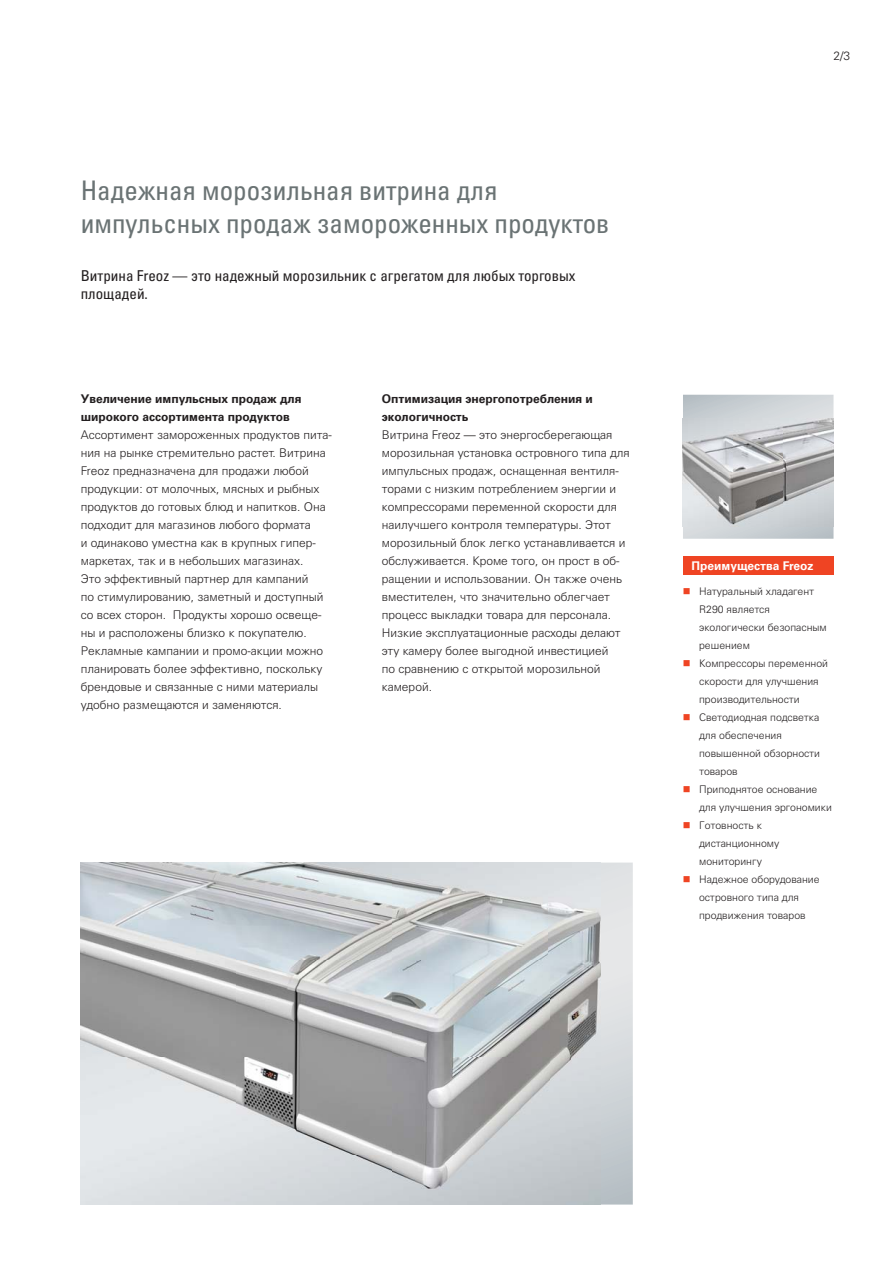
<style>
.page{position:relative;width:893px;height:1263px;background:#fff}
.page>*{position:absolute;margin:0;border:0;box-sizing:border-box;transform-origin:0 0}
.t1{font:condensed 27px/33px "Univers LTCYR 57";color:#6a7374}
.t2{font:condensed 15px/18px "Univers LTCYR 57";color:#231f20}
.t3{font:300 12px/18px "Univers LTCYR 45";color:#231f20}
.t4{font:700 12px/18px "Univers LTCYR 65";color:#231f20}
.t5{font:700 12px "Univers LTCYR 65";color:#fff}
.t6{font:300 10.5px/18px "Univers LTCYR 45";color:#231f20}
.s1{color:#ef4423}
</style>
<div class="page">
<svg style="left:601px;top:863px;width:32px;height:342px;background:#d5d9dc"></svg>
<img style="left:81px;top:863px;width:520px;height:342px">
<svg style="left:683px;top:395px;width:150px;height:144px;background:#cbd0d4"></svg>
<img style="left:683px;top:419px;width:150px;height:107px">
<div style="left:683px;top:556px;width:150px;height:19px;background:#ef4423"></div>
<h1 class="t1" style="left:81px;top:174px;width:530px">Надежная морозильная витрина для импульсных продаж замороженных продуктов</h1>
<p class="t2" style="left:81px;top:267px;width:496px">Витрина Freoz — это надежный морозильник с агрегатом для любых торговых площадей.</p>
<p class="t4" style="left:81px;top:392px;width:222px">Увеличение импульсных продаж для широкого ассортимента продуктов</p>
<p class="t3" style="left:81px;top:427px;width:252px">Ассортимент замороженных продуктов пита&shy;ния на рынке стремительно растет. Витрина Freoz предназначена для продажи любой продукции: от молочных, мясных и рыбных продуктов до готовых блюд и напитков. Она подходит для магазинов любого формата<br>и одинаково уместна как в крупных гипер&shy;маркетах, так и в небольших магазинах.<br>Это эффективный партнер для кампаний<br>по стимулированию, заметный и доступный со всех сторон. Продукты хорошо освеще&shy;ны и расположены близко к покупателю.<br>Рекламные кампании и промо-акции можно планировать более эффективно, поскольку брендовые и связанные с ними материалы удобно размещаются и заменяются.</p>
<p class="t4" style="left:382px;top:392px;width:213px">Оптимизация энергопотребления и экологичность</p>
<p class="t3" style="left:382px;top:427px;width:249px">Витрина Freoz — это энергосберегающая морозильная установка островного типа для импульсных продаж, оснащенная вентиля&shy;торами с низким потреблением энергии и компрессорами переменной скорости для наилучшего контроля температуры. Этот морозильный блок легко устанавливается и обслуживается. Кроме того, он прост в об&shy;ращении и использовании. Он также очень вместителен, что значительно облегчает процесс выкладки товара для персонала.<br>Низкие эксплуатационные расходы делают эту камеру более выгодной инвестицией<br>по сравнению с открытой морозильной камерой.</p>
<p class="t3" style="left:833px;top:48px;width:18px">2/3</p>
<p class="t5" style="left:691px;top:561px;width:124px">Преимущества Freoz</p>
<p class="t6" style="left:699px;top:584px;width:129px;text-indent:-16px"><span class="s1">■</span> Натуральный хладагент<br>R290 является экологически безопасным решением</p>
<p class="t6" style="left:699px;top:656px;width:130px;text-indent:-16px"><span class="s1">■</span> Компрессоры переменной скорости для улучшения производительности</p>
<p class="t6" style="left:699px;top:710px;width:122px;text-indent:-16px"><span class="s1">■</span> Светодиодная подсветка для обеспечения повышенной обзорности товаров</p>
<p class="t6" style="left:699px;top:782px;width:134px;text-indent:-16px"><span class="s1">■</span> Приподнятое основание для улучшения эргономики</p>
<p class="t6" style="left:699px;top:818px;width:82px;text-indent:-16px"><span class="s1">■</span> Готовность к дистанционному мониторингу</p>
<p class="t6" style="left:683px;top:872px;width:138px;text-align:center"><span class="s1">■</span> Надежное оборудование островного типа для продвижения товаров</p>
</div>
